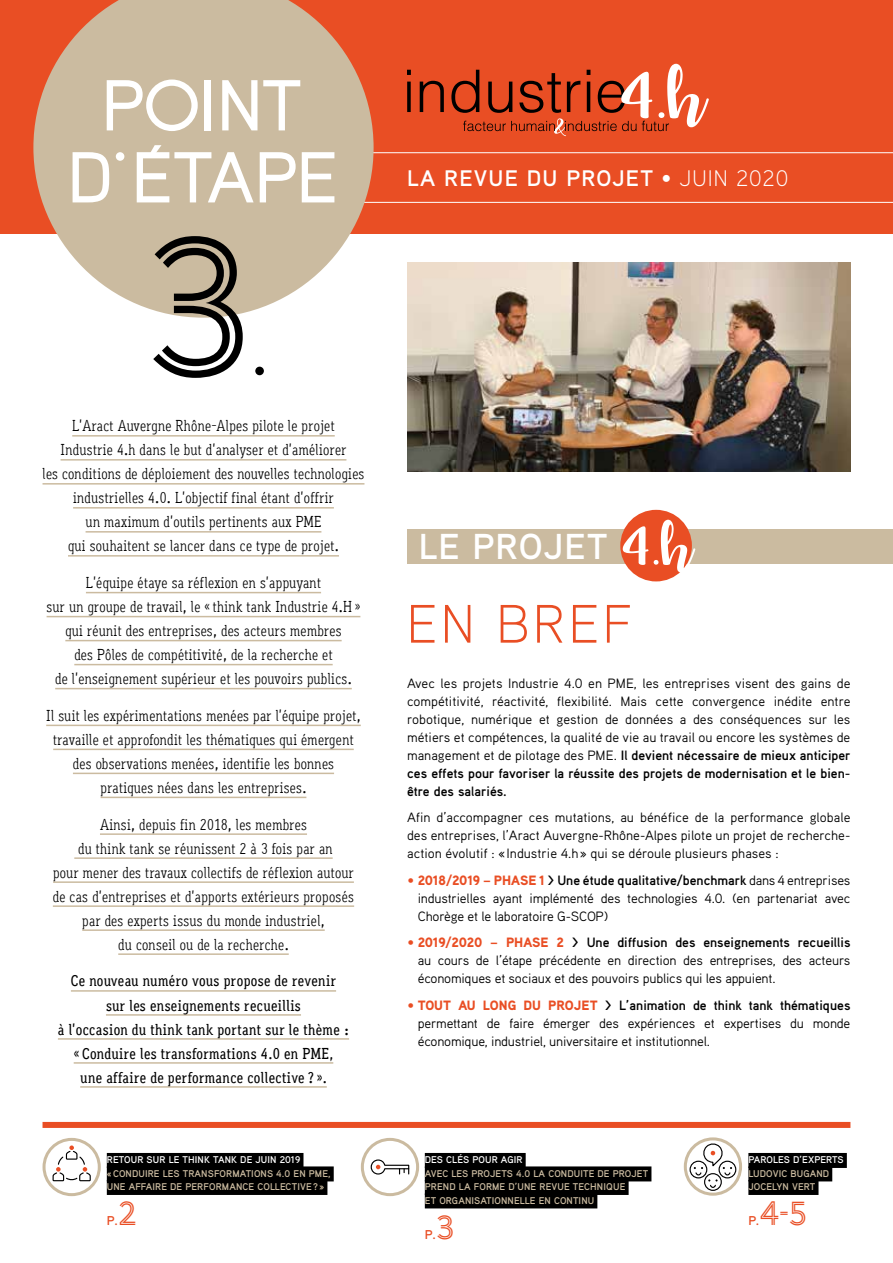
<style>
.page{position:relative;width:893px;height:1263px;background:#fff}
.page>*{position:absolute;margin:0;border:0;box-sizing:border-box;transform-origin:0 0}
.t1{font:202.5px "AW Conqueror Inline";color:#000}
.t2{font:300 54px "Aaux Pro";letter-spacing:.07em;color:#e94e24}
.t3{font:700 36px "Aaux Pro";letter-spacing:.03em;color:#fff}
.t4{font:34.5px "AW Conqueror Inline";color:#e94e24}
.t5{font:700 22.5px "Aaux Pro";letter-spacing:.05em;color:#fff}
.t6{font:15.75px/24px "Aaux Office";letter-spacing:.02em;color:#000;text-align:center}
.t7{font:500 15.75px/24px "Aaux Office";letter-spacing:.02em;color:#000;text-align:center}
.t8{font:13.5px/18px "Aaux Pro";letter-spacing:-.015em;color:#000;text-align:justify}
.t9{font:700 12.75px "Aaux Pro";color:#e94e24}
.t10{font:700 9.75px/13.5px "Aaux Pro";letter-spacing:.01em;color:#cbbba0}
.t11{font:700 9.75px "Aaux Pro";letter-spacing:.01em;color:#fff}
.s1{font-weight:400}
.s2{font-weight:300}
.s3{font-weight:700}
.s4{font-weight:900;color:#e94e24}
</style>
<div class="page">
<hr style="left:72px;top:435px;width:263px;height:2px;background:#cbbba0">
<hr style="left:61px;top:459px;width:285px;height:2px;background:#cbbba0">
<hr style="left:43px;top:483px;width:321px;height:2px;background:#cbbba0">
<hr style="left:73px;top:507px;width:261px;height:2px;background:#cbbba0">
<hr style="left:86px;top:531px;width:235px;height:2px;background:#cbbba0">
<hr style="left:68px;top:555px;width:271px;height:2px;background:#cbbba0">
<hr style="left:86px;top:592px;width:235px;height:1px;background:#cbbba0">
<hr style="left:47px;top:616px;width:313px;height:1px;background:#cbbba0">
<hr style="left:65px;top:640px;width:277px;height:1px;background:#cbbba0">
<hr style="left:74px;top:664px;width:259px;height:1px;background:#cbbba0">
<hr style="left:55px;top:688px;width:297px;height:1px;background:#cbbba0">
<hr style="left:46px;top:725px;width:315px;height:1px;background:#cbbba0">
<hr style="left:53px;top:749px;width:301px;height:1px;background:#cbbba0">
<hr style="left:73px;top:773px;width:261px;height:1px;background:#cbbba0">
<hr style="left:101px;top:797px;width:205px;height:1px;background:#cbbba0">
<hr style="left:100px;top:833px;width:207px;height:2px;background:#cbbba0">
<hr style="left:74px;top:857px;width:259px;height:2px;background:#cbbba0">
<hr style="left:53px;top:881px;width:301px;height:2px;background:#cbbba0">
<hr style="left:53px;top:905px;width:301px;height:2px;background:#cbbba0">
<hr style="left:82px;top:929px;width:243px;height:2px;background:#cbbba0">
<hr style="left:118px;top:953px;width:171px;height:2px;background:#cbbba0">
<hr style="left:71px;top:990px;width:265px;height:2px;background:#cbbba0">
<hr style="left:106px;top:1014px;width:195px;height:2px;background:#cbbba0">
<hr style="left:58px;top:1038px;width:291px;height:2px;background:#cbbba0">
<hr style="left:74px;top:1062px;width:259px;height:2px;background:#cbbba0">
<hr style="left:80px;top:1086px;width:247px;height:2px;background:#cbbba0">
<div style="left:407px;top:530px;width:486px;height:34px;background:#cbbba0"></div>
<div style="left:620px;top:510px;width:72px;height:71px;background:#e94e24;border-radius:50%"></div>
<svg style="left:622px;top:526px;width:26px;height:39px"></svg>
<svg style="left:654px;top:520px;width:41px;height:52px"></svg>
<div style="left:43px;top:1122px;width:807px;height:6px;background:#e94e24"></div>
<div style="left:107px;top:1153px;width:196px;height:15px;background:#000"></div>
<div style="left:107px;top:1166px;width:227px;height:15px;background:#000"></div>
<div style="left:107px;top:1180px;width:220px;height:15px;background:#000"></div>
<img style="left:407px;top:263px;width:443px;height:208px">
<div style="left:0;top:0;width:893px;height:234px;background:#e94e24"></div>
<hr style="left:292px;top:152px;width:601px;height:1px;background:#fff">
<hr style="left:292px;top:202px;width:601px;height:1px;background:#fff">
<svg style="left:33px;top:0;width:341px;height:318px;fill:#cbbba0"></svg>
<div style="left:255px;top:367px;width:9px;height:8px;background:#000;border-radius:50%"></div>
<svg style="left:73px;top:145px;width:261px;height:57px;background:#dacfbc"></svg>
<div style="left:116px;top:152px;width:8px;height:9px;background:#fff;border-radius:50%"></div>
<svg style="left:107px;top:80px;width:91px;height:51px;background:#dcd2c0"></svg>
<svg style="left:222px;top:80px;width:35px;height:50px;background:#e4dccf"></svg>
<svg style="left:263px;top:80px;width:37px;height:50px;background:#d9cdb9"></svg>
<div style="left:204px;top:80px;width:7px;height:50px;background:#fff"></div>
<svg style="left:407px;top:70px;width:4px;height:5px"></svg>
<svg style="left:407px;top:82px;width:4px;height:30px"></svg>
<svg style="left:420px;top:81px;width:24px;height:31px"></svg>
<svg style="left:451px;top:64px;width:258px;height:72px"></svg>
<div style="left:425px;top:1153px;width:101px;height:15px;background:#000"></div>
<div style="left:425px;top:1166px;width:226px;height:15px;background:#000"></div>
<div style="left:425px;top:1180px;width:204px;height:15px;background:#000"></div>
<div style="left:425px;top:1193px;width:172px;height:15px;background:#000"></div>
<div style="left:361px;top:1138px;width:58px;height:58px;border:3px solid #cbbba0;border-radius:50%"></div>
<svg style="left:370px;top:1159px;width:40px;height:16px"></svg>
<svg style="left:44px;top:1139px;width:55px;height:55px"></svg>
<div style="left:43px;top:1138px;width:58px;height:58px;border:3px solid #cbbba0;border-radius:50%"></div>
<svg style="left:52px;top:1145px;width:39px;height:37px"></svg>
<div style="left:748px;top:1153px;width:99px;height:15px;background:#000"></div>
<div style="left:748px;top:1166px;width:84px;height:15px;background:#000"></div>
<div style="left:748px;top:1180px;width:70px;height:15px;background:#000"></div>
<svg style="left:685px;top:1139px;width:56px;height:55px"></svg>
<div style="left:684px;top:1137px;width:58px;height:59px;border:3px solid #cbbba0;border-radius:50%"></div>
<div style="left:704px;top:1173px;width:18px;height:18px;border:1px solid #000;border-radius:50%"></div>
<div style="left:689px;top:1161px;width:18px;height:17px;border:1px solid #000;border-radius:50%"></div>
<svg style="left:694px;top:1143px;width:38px;height:45px"></svg>
<div style="left:718px;top:1161px;width:18px;height:17px;border:1px solid #000;border-radius:50%"></div>
<h1 class="t1" style="left:143px;top:212px;width:114px">3</h1>
<p class="t6" style="left:43px;top:414px;width:323px">L’Aract Auvergne Rhône-Alpes pilote le projet<br>Industrie 4.h dans le but d’analyser et d’améliorer<br>les conditions de déploiement des nouvelles technologies industrielles 4.0. L’objectif final étant d’offrir<br>un maximum d’outils pertinents aux PME<br>qui souhaitent se lancer dans ce type de projet.</p>
<p class="t6" style="left:47px;top:571px;width:315px">L’équipe étaye sa réflexion en s’appuyant<br>sur un groupe de travail, le «think tank Industrie 4.H » qui réunit des entreprises, des acteurs membres<br>des Pôles de compétitivité, de la recherche et<br>de l’enseignement supérieur et les pouvoirs publics.</p>
<p class="t6" style="left:46px;top:703px;width:316px">Il suit les expérimentations menées par l’équipe projet, travaille et approfondit les thématiques qui émergent des observations menées, identifie les bonnes pratiques nées dans les entreprises.</p>
<p class="t6" style="left:53px;top:812px;width:303px">Ainsi, depuis fin 2018, les membres<br>du think tank se réunissent 2 à 3 fois par an<br>pour mener des travaux collectifs de réflexion autour de cas d’entreprises et d’apports extérieurs proposés par des experts issus du monde industriel,<br>du conseil ou de la recherche.</p>
<p class="t7" style="left:58px;top:969px;width:293px">Ce nouveau numéro vous propose de revenir<br>sur les enseignements recueillis<br>à l’occasion du think tank portant sur le thème : « Conduire les transformations 4.0 en PME,<br>une affaire de performance collective ? ».</p>
<p class="t11" style="left:107px;top:1154px;width:195px">RETOUR SUR LE THINK TANK DE JUIN 2019</p>
<p class="t10" style="left:107px;top:1166px;width:225px">«CONDUIRE LES TRANSFORMATIONS 4.0 EN PME,<br>UNE AFFAIRE DE PERFORMANCE COLLECTIVE? »</p>
<p class="t9" style="left:107px;top:1212px;width:12px">P.</p>
<h3 class="t4" style="left:118px;top:1197px;width:21px">2</h3>
<h3 class="t5" style="left:407px;top:164px;width:383px">LA REVUE DU PROJET <span class="s1">•</span> <span class="s2">JUIN 2020</span></h3>
<h3 class="t3" style="left:419px;top:523px;width:190px">LE PROJET</h3>
<h2 class="t2" style="left:407px;top:590px;width:226px">EN BREF</h2>
<p class="t8" style="left:407px;top:674px;width:445px">Avec les projets Industrie 4.0 en PME, les entreprises visent des gains de compétitivité, réactivité, flexibilité. Mais cette convergence inédite entre robotique, numérique et gestion de données a des conséquences sur les métiers et compétences, la qualité de vie au travail ou encore les systèmes de management et de pilotage des PME. <span class="s3">Il devient nécessaire de mieux anticiper ces effets pour favoriser la réussite des projets de modernisation et le bien&shy;être des salariés.</span></p>
<p class="t8" style="left:407px;top:808px;width:445px">Afin d’accompagner ces mutations, au bénéfice de la performance globale des entreprises, l’Aract Auvergne-Rhône-Alpes pilote un projet de recherche&shy;action évolutif : « Industrie 4.h» qui se déroule plusieurs phases :</p>
<p class="t8" style="left:418px;top:871px;width:434px;text-indent:-11px"><span class="s4">• 2018/2019 – PHASE 1</span> <span class="s3">&gt; Une étude qualitative/benchmark</span> dans 4 entreprises industrielles ayant implémenté des technologies 4.0. (en partenariat avec Chorège et le laboratoire G-SCOP)</p>
<p class="t8" style="left:418px;top:933px;width:434px;text-indent:-11px"><span class="s4">• 2019/2020 – PHASE 2</span> <span class="s3">&gt; Une diffusion des enseignements recueillis </span>au cours de l’étape précédente en direction des entreprises, des acteurs économiques et sociaux et des pouvoirs publics qui les appuient.</p>
<p class="t8" style="left:418px;top:996px;width:434px;text-indent:-11px"><span class="s4">• TOUT AU LONG DU PROJET</span> <span class="s3">&gt; L’animation de think tank thématiques </span>permettant de faire émerger des expériences et expertises du monde économique, industriel, universitaire et institutionnel.</p>
<p class="t11" style="left:425px;top:1154px;width:99px">DES CLÉS POUR AGIR</p>
<p class="t10" style="left:425px;top:1166px;width:225px">AVEC LES PROJETS 4.0 LA CONDUITE DE PROJET<br>PREND LA FORME D’UNE REVUE TECHNIQUE<br>ET ORGANISATIONNELLE EN CONTINU</p>
<p class="t9" style="left:425px;top:1226px;width:12px">P.</p>
<h3 class="t4" style="left:436px;top:1211px;width:21px">3</h3>
<p class="t11" style="left:748px;top:1154px;width:97px">PAROLES D’EXPERTS</p>
<p class="t10" style="left:748px;top:1166px;width:82px">LUDOVIC BUGAND<br>JOCELYN VERT</p>
<p class="t9" style="left:748px;top:1212px;width:12px">P.</p>
<h3 class="t4" style="left:759px;top:1197px;width:49px">4-5</h3>
</div>
